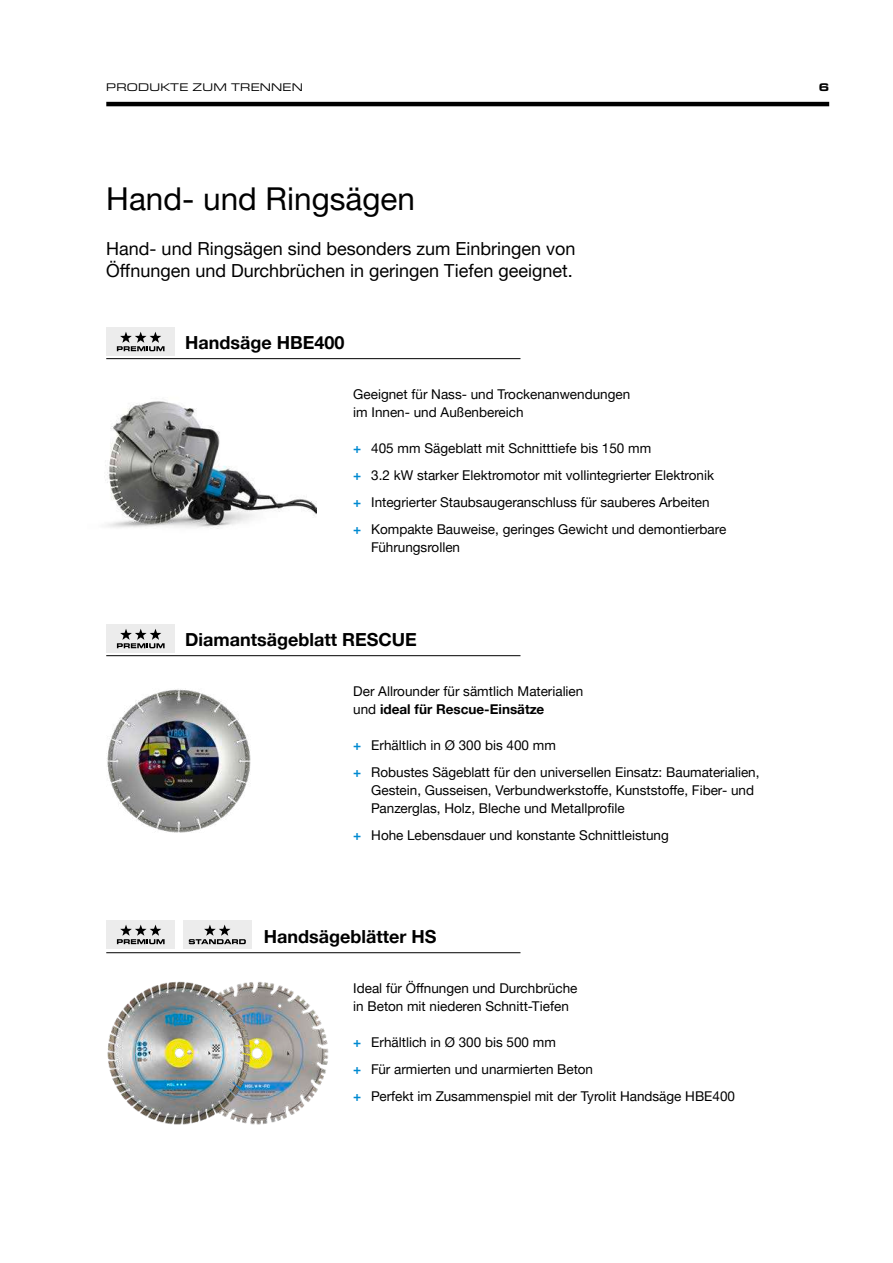
<style>
.page{position:relative;width:893px;height:1263px;background:#fff}
.page>*{position:absolute;margin:0;border:0;box-sizing:border-box;transform-origin:0 0}
.t1{font:31.5px "Helvetica Neue LTW1 G";color:#000}
.t2{font:18px/22.5px "Helvetica Neue LTW1 G";color:#000}
.t3{font:700 18px "Helvetica Neue LTW1 G";color:#000}
.t4{font:13.5px/27px "Helvetica Neue LTW1 G";color:#000}
.t5{font:expanded 11.25px "Eurostile Next W1 G";letter-spacing:.02em;color:#000}
.t6{font:700 expanded 11.25px "Eurostile Next W1 G";color:#000}
.s1{font-weight:700;color:#008ad1}
.s2{font-weight:700}
</style>
<div class="page">
<hr style="left:106px;top:102px;width:723px;height:4px;background:#000">
<img style="left:105px;top:401px;width:211px;height:128px">
<img style="left:106px;top:688px;width:144px;height:144px">
<img style="left:250px;top:982px;width:79px;height:143px">
<img style="left:107px;top:981px;width:143px;height:144px">
<hr style="left:106px;top:952px;width:414px;height:1px;background:#000">
<hr style="left:106px;top:358px;width:414px;height:1px;background:#000">
<div style="left:106px;top:327px;width:69px;height:29px;background:#ececec"></div>
<svg style="left:117px;top:332px;width:48px;height:19px"></svg>
<hr style="left:106px;top:655px;width:414px;height:1px;background:#000">
<div style="left:106px;top:624px;width:69px;height:29px;background:#ececec"></div>
<svg style="left:117px;top:629px;width:48px;height:19px"></svg>
<div style="left:106px;top:920px;width:69px;height:28px;background:#ececec"></div>
<svg style="left:117px;top:924px;width:48px;height:20px"></svg>
<div style="left:183px;top:920px;width:69px;height:28px;background:#ececec"></div>
<svg style="left:189px;top:924px;width:57px;height:20px"></svg>
<p class="t5" style="left:106px;top:80px;width:198px">PRODUKTE ZUM TRENNEN</p>
<p class="t6" style="left:819px;top:80px;width:12px">6</p>
<h1 class="t1" style="left:106px;top:179px;width:310px">Hand- und Ringsägen</h1>
<h2 class="t2" style="left:106px;top:237px;width:471px">Hand- und Ringsägen sind besonders zum Einbringen von<br>Öffnungen und Durchbrüchen in geringen Tiefen geeignet.</h2>
<h2 class="t3" style="left:185px;top:332px;width:161px">Handsäge HBE400</h2>
<p class="t4" style="left:353px;top:385px;width:278px;line-height:18px">Geeignet für Nass- und Trockenanwendungen im Innen- und Außenbereich</p>
<p class="t4" style="left:353px;top:434px;width:374px"><span class="s1">+</span> 405 mm Sägeblatt mit Schnitttiefe bis 150 mm<br><span class="s1">+</span> 3.2 kW starker Elektromotor mit vollintegrierter Elektronik<br><span class="s1">+</span> Integrierter Staubsaugeranschluss für sauberes Arbeiten<br><span class="s1">+</span> Kompakte Bauweise, geringes Gewicht und demontierbare</p>
<p class="t4" style="left:371px;top:533px;width:90px">Führungsrollen</p>
<h2 class="t3" style="left:185px;top:629px;width:233px">Diamantsägeblatt RESCUE</h2>
<p class="t4" style="left:353px;top:682px;width:232px;line-height:18px">Der Allrounder für sämtlich Materialien und <span class="s2">ideal für Rescue-Einsätze</span></p>
<p class="t4" style="left:353px;top:731px;width:408px"><span class="s1">+</span> Erhältlich in Ø 300 bis 400 mm<br><span class="s1">+</span> Robustes Sägeblatt für den universellen Einsatz: Baumaterialien,</p>
<p class="t4" style="left:371px;top:781px;width:384px;line-height:18px">Gestein, Gusseisen, Verbundwerkstoffe, Kunststoffe, Fiber- und<br>Panzerglas, Holz, Bleche und Metallprofile</p>
<p class="t4" style="left:353px;top:821px;width:317px"><span class="s1">+</span> Hohe Lebensdauer und konstante Schnittleistung</p>
<h2 class="t3" style="left:264px;top:926px;width:174px">Handsägeblätter HS</h2>
<p class="t4" style="left:353px;top:979px;width:226px;line-height:18px">Ideal für Öffnungen und Durchbrüche in Beton mit niederen Schnitt-Tiefen</p>
<p class="t4" style="left:353px;top:1028px;width:383px"><span class="s1">+</span> Erhältlich in Ø 300 bis 500 mm<br><span class="s1">+</span> Für armierten und unarmierten Beton<br><span class="s1">+</span> Perfekt im Zusammenspiel mit der Tyrolit Handsäge HBE400</p>
</div>
